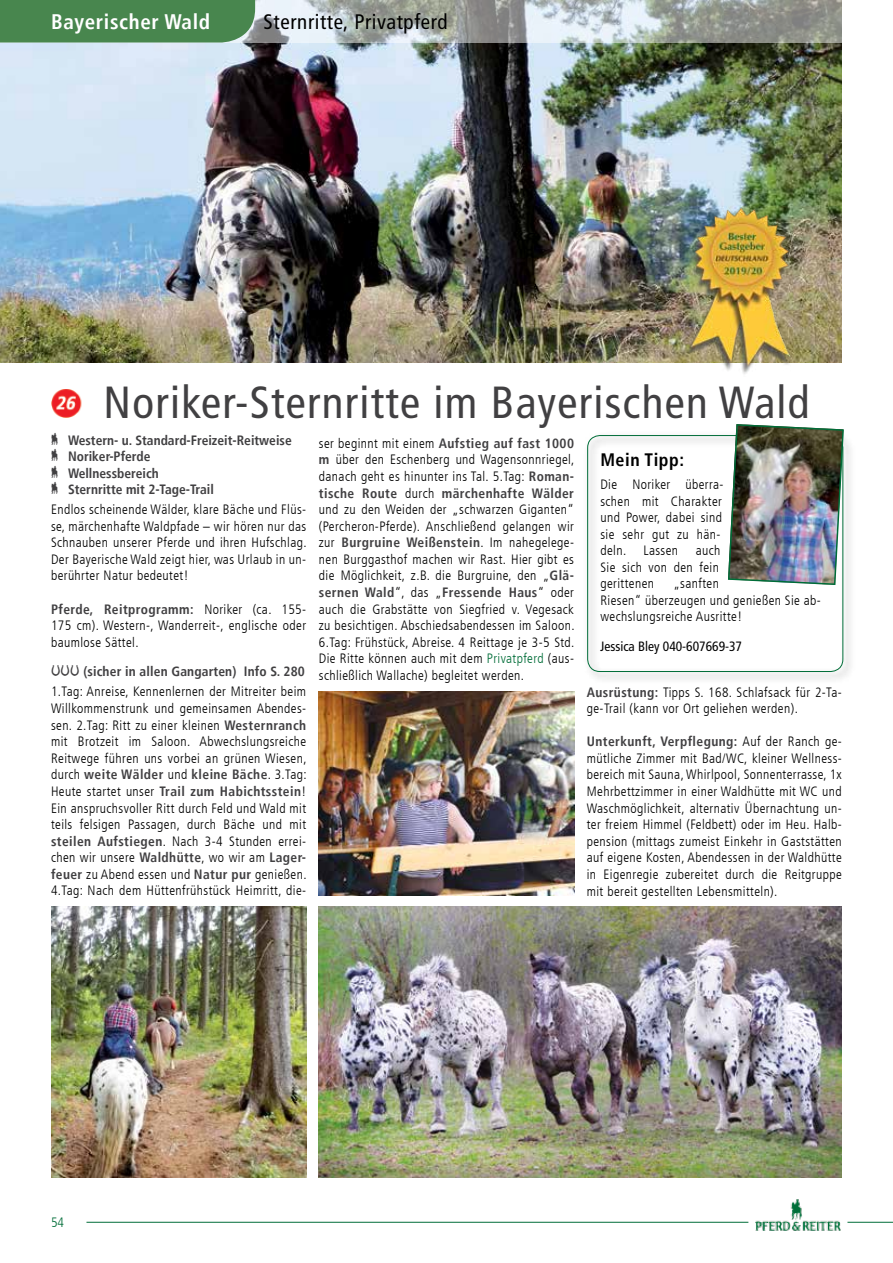
<style>
.page{position:relative;width:893px;height:1263px;background:#fff}
.page>*{position:absolute;margin:0;border:0;box-sizing:border-box;transform-origin:0 0}
.t1{font:condensed 45px "Frutiger LT";letter-spacing:.03em;color:#414042}
.t2{font:condensed 21px "Frutiger LT";letter-spacing:.03em;color:#000}
.t3{font:700 condensed 21px "Frutiger LT";letter-spacing:.03em;color:#fff}
.t4{font:700 condensed 18px "Frutiger LT";letter-spacing:.03em;color:#000}
.t5{font:300 condensed 13.5px/16.6px "Frutiger LT";letter-spacing:.03em;color:#000;text-align:justify}
.t6{font:700 condensed 13.5px/16.2px "Frutiger LT";color:#414042}
.t7{font:condensed 13.5px "Frutiger LT";color:#000}
.t8{font:300 condensed 13.5px "Frutiger LT";color:#006d38}
.s1{font-weight:700;color:#414042}
.s2{color:#006d38}
</style>
<div class="page">
<img style="left:51px;top:389px;width:31px;height:29px">
<div style="left:583px;top:431px;width:273px;height:254px;background:#000;opacity:.75"></div>
<div style="left:587px;top:435px;width:256px;height:237px;border:1px solid #006d38;border-radius:12px"></div>
<img style="left:727px;top:424px;width:118px;height:162px">
<img style="left:0;top:43px;width:842px;height:319px">
<img style="left:319px;top:906px;width:523px;height:272px">
<img style="left:319px;top:691px;width:255px;height:204px">
<img style="left:51px;top:906px;width:255px;height:272px">
<img style="left:680px;top:201px;width:121px;height:173px">
<svg style="left:255px;top:0;width:587px;height:43px;background:#adb3b1"></svg>
<img style="left:755px;top:1199px;width:85px;height:32px">
<hr style="left:847px;top:1222px;width:46px;height:1px;background:#006d38">
<hr style="left:86px;top:1222px;width:662px;height:1px;background:#006d38">
<div style="left:0;top:0;width:255px;height:43px;background:#48864e"></div>
<h2 class="t3" style="left:51px;top:9px;width:161px">Bayerischer Wald</h2>
<h2 class="t2" style="left:264px;top:9px;width:186px">Sternritte, Privatpferd</h2>
<h1 class="t1" style="left:103px;top:376px;width:707px">Noriker-Sternritte im Bayerischen Wald</h1>
<p class="t5" style="left:319px;top:435px;width:257px">ser beginnt mit einem <span class="s1">Aufstieg auf fast 1000 m</span> über den Eschenberg und Wagensonnriegel, danach geht es hinunter ins Tal. 5.Tag: <span class="s1">Roman&shy;tische Route</span> durch <span class="s1">märchenhafte Wälder </span>und zu den Weiden der „schwarzen Giganten“ (Percheron-Pferde). Anschließend gelangen wir zur <span class="s1">Burgruine Weißenstein</span>. Im nahegelege&shy;nen Burggasthof machen wir Rast. Hier gibt es die Möglichkeit, z.B. die Burgruine, den „<span class="s1">Glä&shy;sernen Wald</span>“, das „<span class="s1">Fressende Haus</span>“ oder auch die Grabstätte von Siegfried v. Vegesack zu besichtigen. Abschiedsabendessen im Saloon.<br>6.Tag: Frühstück, Abreise. 4 Reittage je 3-5 Std.<br>Die Ritte können auch mit dem <span class="s2">Privatpferd</span> (aus&shy;schließlich Wallache) begleitet werden.</p>
<p class="t6" style="left:51px;top:432px;width:242px">‡ Western- u. Standard-Freizeit-Reitweise ‡ Noriker-Pferde<br>‡ Wellnessbereich<br>‡ Sternritte mit 2-Tage-Trail</p>
<p class="t5" style="left:51px;top:501px;width:257px">Endlos scheinende Wälder, klare Bäche und Flüs&shy;se, märchenhafte Waldpfade – wir hören nur das Schnauben unserer Pferde und ihren Hufschlag.<br>Der Bayerische Wald zeigt hier, was Urlaub in un&shy;berührter Natur bedeutet!</p>
<p class="t5" style="left:51px;top:601px;width:257px"><span class="s1">Pferde, Reitprogramm:</span> Noriker (ca. 155- 175 cm). Western-, Wanderreit-, englische oder baumlose Sättel.</p>
<p class="t6" style="left:51px;top:663px;width:255px">††† (sicher in allen Gangarten) Info S. 280</p>
<p class="t5" style="left:51px;top:684px;width:257px">1.Tag: Anreise, Kennenlernen der Mitreiter beim Willkommenstrunk und gemeinsamen Abendes&shy;sen. 2.Tag: Ritt zu einer kleinen <span class="s1">Westernranch </span>mit Brotzeit im Saloon. Abwechslungsreiche Reitwege führen uns vorbei an grünen Wiesen, durch <span class="s1">weite Wälder</span> und <span class="s1">kleine Bäche</span>. 3.Tag:<br>Heute startet unser <span class="s1">Trail zum Habichtsstein</span>!<br>Ein anspruchsvoller Ritt durch Feld und Wald mit teils felsigen Passagen, durch Bäche und mit <span class="s1">steilen Aufstiegen</span>. Nach 3-4 Stunden errei&shy;chen wir unsere <span class="s1">Waldhütte</span>, wo wir am <span class="s1">Lager&shy;feuer</span> zu Abend essen und <span class="s1">Natur pur</span> genießen.<br>4.Tag: Nach dem Hüttenfrühstück Heimritt, die-</p>
<h3 class="t4" style="left:600px;top:449px;width:85px">Mein Tipp:</h3>
<p class="t5" style="left:600px;top:476px;width:125px;text-align:left">Die Noriker überra&shy;schen mit Charakter und Power, dabei sind sie sehr gut zu hän&shy;deln.</p>
<p class="t5" style="left:600px;top:542px;width:122px;text-indent:95px">auch Sie sich von den fein gerittenen</p>
<p class="t5" style="left:643px;top:542px;width:36px">Lassen</p>
<p class="t5" style="left:600px;top:575px;width:222px;text-align:left;text-indent:73px">„sanften<br>Riesen“ überzeugen und genießen Sie ab&shy;wechslungsreiche Ausritte!</p>
<p class="t7" style="left:600px;top:638px;width:143px">Jessica Bley 040-607669-37</p>
<p class="t5" style="left:587px;top:684px;width:257px"><span class="s1">Ausrüstung:</span> Tipps S. 168. Schlafsack für 2-Ta&shy;ge-Trail (kann vor Ort geliehen werden).</p>
<p class="t5" style="left:587px;top:733px;width:257px"><span class="s1">Unterkunft, Verpflegung:</span> Auf der Ranch ge&shy;mütliche Zimmer mit Bad/WC, kleiner Wellness&shy;bereich mit Sauna, Whirlpool, Sonnenterrasse, 1x Mehrbettzimmer in einer Waldhütte mit WC und Waschmöglichkeit, alternativ Übernachtung un&shy;ter freiem Himmel (Feldbett) oder im Heu. Halb&shy;pension (mittags zumeist Einkehr in Gaststätten auf eigene Kosten, Abendessen in der Waldhütte in Eigenregie zubereitet durch die Reitgruppe mit bereit gestellten Lebensmitteln).</p>
<p class="t8" style="left:51px;top:1214px;width:14px">54</p>
</div>
